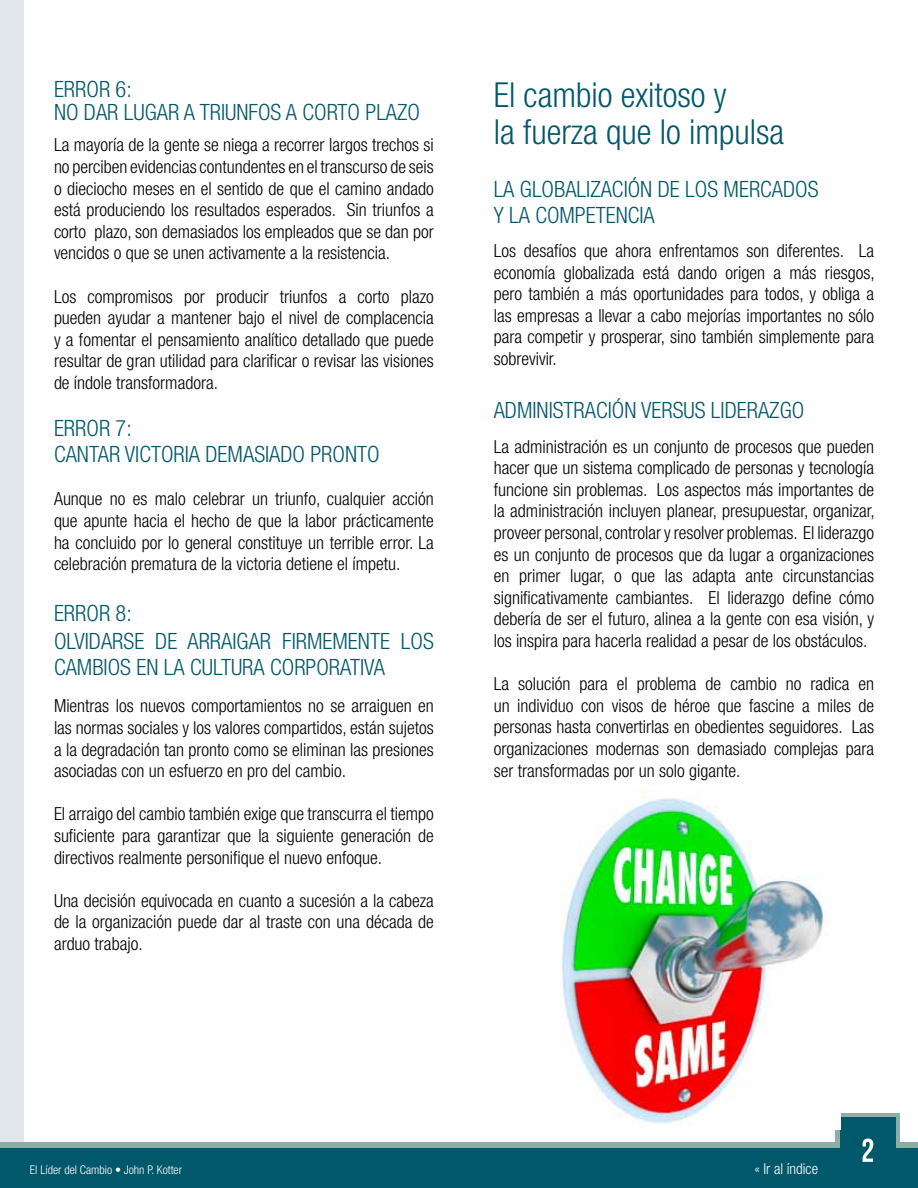
<style>
.page{position:relative;width:918px;height:1188px;background:#fff}
.page>*{position:absolute;margin:0;border:0;box-sizing:border-box;transform-origin:0 0}
.t1{font:300 condensed 34.5px/36.6px "Helvetica Neue";color:#00586a}
.t2{font:300 condensed 22.5px/25.8px "Helvetica Neue";color:#00586a}
.t3{font:300 condensed 18px/21.6px "Helvetica Neue";color:#000;text-align:justify}
.t4{font:300 condensed 15px "Helvetica Neue";color:#fff}
.t5{font:300 condensed 12px "Helvetica Neue";color:#fff}
</style>
<div class="page">
<div style="left:0;top:0;width:24px;height:1188px;background:#e1e7ea"></div>
<div style="left:0;top:1143px;width:918px;height:41px;background:linear-gradient(to right,#89afa7,#89afa7)"></div>
<div style="left:0;top:1149px;width:918px;height:39px;background:#00586a"></div>
<div style="left:836px;top:1114px;width:64px;height:34px;background:linear-gradient(to right,#89afa7,#89afa7)"></div>
<div style="left:840px;top:1118px;width:56px;height:70px;background:#00586a"></div>
<svg style="left:863px;top:1138px;width:10px;height:24px"></svg>
<img style="left:561px;top:790px;width:280px;height:339px">
<p class="t2" style="left:54px;top:78px;width:368px;line-height:22.8px">ERROR 6:<br>NO DAR LUGAR A TRIUNFOS A CORTO PLAZO</p>
<p class="t3" style="left:54px;top:134px;width:381px">La mayoría de la gente se niega a recorrer largos trechos si no perciben evidencias contundentes en el transcurso de seis o dieciocho meses en el sentido de que el camino andado está produciendo los resultados esperados. Sin triunfos a corto plazo, son demasiados los empleados que se dan por vencidos o que se unen activamente a la resistencia.</p>
<p class="t3" style="left:54px;top:285px;width:381px">Los compromisos por producir triunfos a corto plazo pueden ayudar a mantener bajo el nivel de complacencia y a fomentar el pensamiento analítico detallado que puede resultar de gran utilidad para clarificar o revisar las visiones de índole transformadora.</p>
<p class="t2" style="left:54px;top:415px;width:327px">ERROR 7:<br>CANTAR VICTORIA DEMASIADO PRONTO</p>
<p class="t3" style="left:54px;top:488px;width:381px">Aunque no es malo celebrar un triunfo, cualquier acción que apunte hacia el hecho de que la labor prácticamente ha concluido por lo general constituye un terrible error. La celebración prematura de la victoria detiene el ímpetu.</p>
<p class="t2" style="left:54px;top:598px;width:381px;line-height:28.8px">ERROR 8:<br>OLVIDARSE DE ARRAIGAR FIRMEMENTE LOS</p>
<p class="t2" style="left:54px;top:654px;width:333px">CAMBIOS EN LA CULTURA CORPORATIVA</p>
<p class="t3" style="left:54px;top:695px;width:381px">Mientras los nuevos comportamientos no se arraiguen en las normas sociales y los valores compartidos, están sujetos a la degradación tan pronto como se eliminan las presiones asociadas con un esfuerzo en pro del cambio.</p>
<p class="t3" style="left:54px;top:803px;width:381px">El arraigo del cambio también exige que transcurra el tiempo suficiente para garantizar que la siguiente generación de directivos realmente personifique el nuevo enfoque.</p>
<p class="t3" style="left:54px;top:890px;width:381px">Una decisión equivocada en cuanto a sucesión a la cabeza de la organización puede dar al traste con una década de arduo trabajo.</p>
<h1 class="t1" style="left:494px;top:76px;width:292px">El cambio exitoso y<br>la fuerza que lo impulsa</h1>
<p class="t2" style="left:494px;top:176px;width:326px">LA GLOBALIZACIÓN DE LOS MERCADOS<br>Y LA COMPETENCIA</p>
<p class="t3" style="left:494px;top:240px;width:383px">Los desafíos que ahora enfrentamos son diferentes. La economía globalizada está dando origen a más riesgos, pero también a más oportunidades para todos, y obliga a las empresas a llevar a cabo mejorías importantes no sólo para competir y prosperar, sino también simplemente para sobrevivir.</p>
<p class="t2" style="left:494px;top:397px;width:312px">ADMINISTRACIÓN VERSUS LIDERAZGO</p>
<p class="t3" style="left:494px;top:435px;width:383px">La administración es un conjunto de procesos que pueden hacer que un sistema complicado de personas y tecnología funcione sin problemas. Los aspectos más importantes de la administración incluyen planear, presupuestar, organizar, proveer personal, controlar y resolver problemas. El liderazgo es un conjunto de procesos que da lugar a organizaciones en primer lugar, o que las adapta ante circunstancias significativamente cambiantes. El liderazgo define cómo debería de ser el futuro, alinea a la gente con esa visión, y los inspira para hacerla realidad a pesar de los obstáculos.</p>
<p class="t3" style="left:494px;top:673px;width:382px">La solución para el problema de cambio no radica en un individuo con visos de héroe que fascine a miles de personas hasta convertirlas en obedientes seguidores. Las organizaciones modernas son demasiado complejas para ser transformadas por un solo gigante.</p>
<p class="t5" style="left:30px;top:1162px;width:154px">El Líder del Cambio • John P. Kotter</p>
<p class="t4" style="left:754px;top:1160px;width:65px">« Ir al índice</p>
</div>
